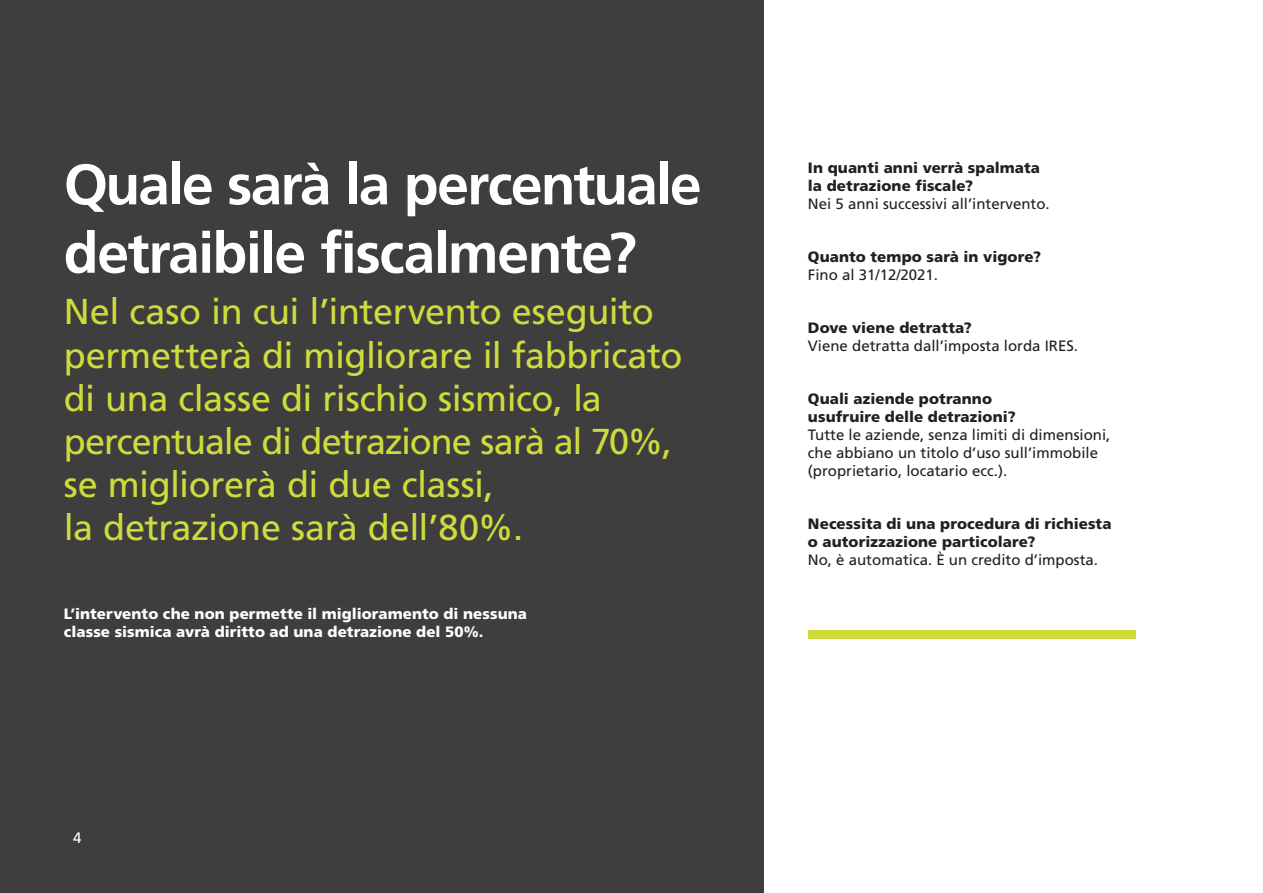
<style>
.page{position:relative;width:1263px;height:893px;background:#fff}
.page>*{position:absolute;margin:0;border:0;box-sizing:border-box;transform-origin:0 0}
.t1{font:700 57px/68.4px "Frutiger LT Std";letter-spacing:-.03em;color:#fff}
.t2{font:36px/43.2px "Frutiger LT Std";letter-spacing:-.015em;color:#cedc3b}
.t3{font:15px/18px "Frutiger LT Std";color:#231f20}
.t4{font:900 15px/18px "Frutiger LT Std";letter-spacing:.005em;color:#231f20}
.t5{font:900 15px/18px "Frutiger LT Std";letter-spacing:.005em;color:#fff}
.t6{font:15px "Frutiger LT Std";color:#fff}
</style>
<div class="page">
<div style="left:0;top:0;width:763px;height:893px;background:#3e3e3f"></div>
<div style="left:808px;top:630px;width:327px;height:8px;background:#cedc3b"></div>
<h1 class="t1" style="left:64px;top:151px;width:639px">Quale sarà la percentuale detraibile fiscalmente?</h1>
<h2 class="t2" style="left:64px;top:290px;width:620px">Nel caso in cui l’intervento eseguito permetterà di migliorare il fabbricato di una classe di rischio sismico, la percentuale di detrazione sarà al 70%, se migliorerà di due classi,<br>la detrazione sarà dell’80%.</h2>
<p class="t5" style="left:64px;top:604px;width:465px">L’intervento che non permette il miglioramento di nessuna classe sismica avrà diritto ad una detrazione del 50%.</p>
<p class="t6" style="left:73px;top:829px;width:10px">4</p>
<p class="t4" style="left:808px;top:159px;width:234px">In quanti anni verrà spalmata la detrazione fiscale?</p>
<p class="t3" style="left:808px;top:195px;width:243px">Nei 5 anni successivi all’intervento.</p>
<p class="t4" style="left:808px;top:248px;width:235px">Quanto tempo sarà in vigore?</p>
<p class="t3" style="left:808px;top:266px;width:132px">Fino al 31/12/2021.</p>
<p class="t4" style="left:808px;top:319px;width:165px">Dove viene detratta?</p>
<p class="t3" style="left:808px;top:337px;width:272px">Viene detratta dall’imposta lorda IRES.</p>
<p class="t4" style="left:808px;top:390px;width:209px">Quali aziende potranno usufruire delle detrazioni?</p>
<p class="t3" style="left:808px;top:426px;width:304px">Tutte le aziende, senza limiti di dimensioni, che abbiano un titolo d’uso sull’immobile (proprietario, locatario ecc.).</p>
<p class="t4" style="left:808px;top:515px;width:305px">Necessita di una procedura di richiesta o autorizzazione particolare?</p>
<p class="t3" style="left:808px;top:551px;width:292px">No, è automatica. È un credito d’imposta.</p>
</div>
